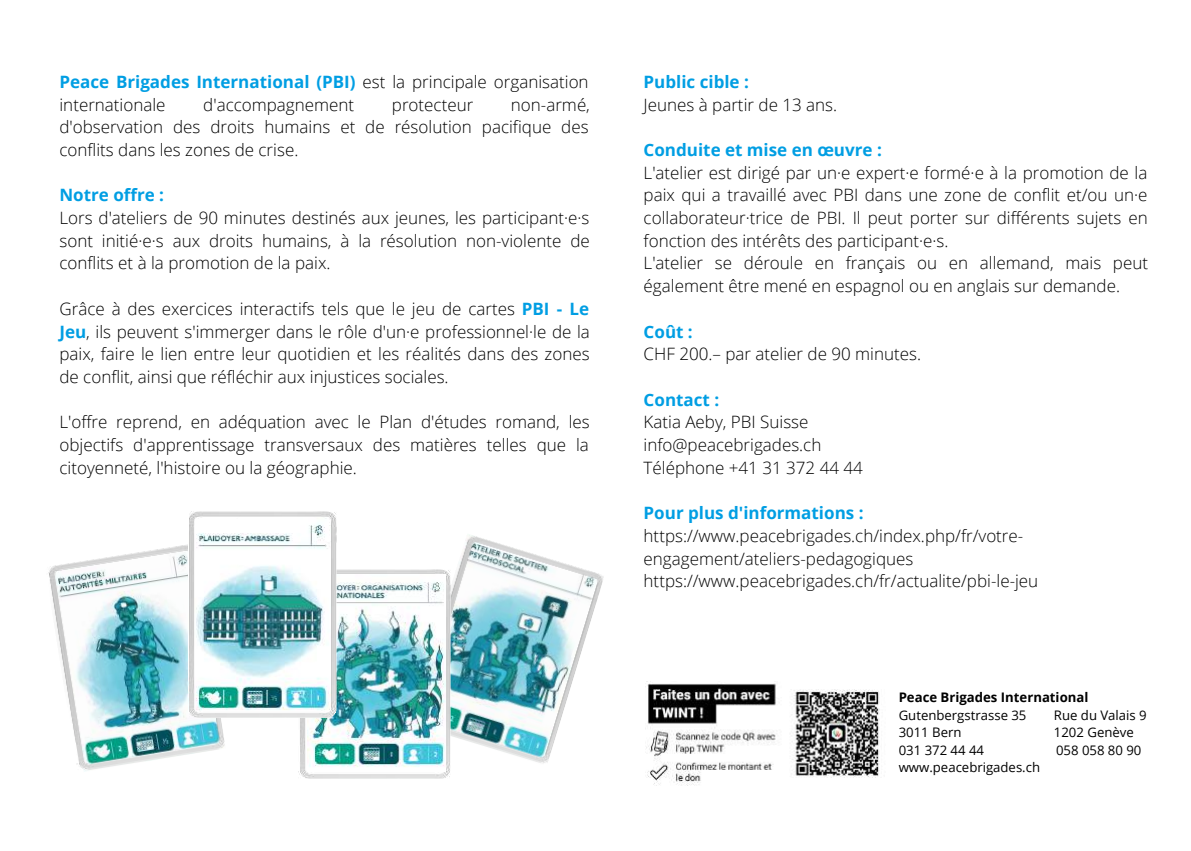
<style>
.page{position:relative;width:1191px;height:851px;background:#fff}
.page>*{position:absolute;margin:0;border:0;box-sizing:border-box;transform-origin:0 0}
.t1{font:300 17px/22.6px "Open Sans";color:#000}
.t2{font:700 17px "Open Sans";color:#009ee3}
.t3{font:13.2px "Open Sans";color:#000}
.t4{font:700 13.2px "Open Sans";color:#000}
.s1{font-weight:700;color:#009ee3}
</style>
<div class="page">
<img style="left:645px;top:681px;width:235px;height:105px">
<img style="left:48px;top:544px;width:178px;height:227px">
<img style="left:451px;top:535px;width:153px;height:228px">
<img style="left:299px;top:569px;width:152px;height:209px">
<img style="left:308px;top:575px;width:138px;height:196px">
<img style="left:189px;top:511px;width:148px;height:206px">
<p class="t1" style="left:59px;top:70px;width:531px"><span class="s1">Peace Brigades International (PBI)</span> est la principale organisation internationale</p>
<p class="t1" style="left:59px;top:93px;width:532px;text-align:justify;text-indent:451px">non-armé, d'observation des droits humains et de résolution pacifique des conflits dans les zones de crise.</p>
<p class="t2" style="left:59px;top:183px;width:106px">Notre offre :</p>
<p class="t1" style="left:59px;top:206px;width:532px;text-align:justify">Lors d'ateliers de 90 minutes destinés aux jeunes, les participant·e·s sont initié·e·s aux droits humains, à la résolution non-violente de conflits et à la promotion de la paix.</p>
<p class="t1" style="left:59px;top:297px;width:532px;text-align:justify">Grâce à des exercices interactifs tels que le jeu de cartes <span class="s1">PBI - Le Jeu</span>, ils peuvent s'immerger dans le rôle d'un·e professionnel·le de la paix, faire le lien entre leur quotidien et les réalités dans des zones de conflit, ainsi que réfléchir aux injustices sociales.</p>
<p class="t1" style="left:59px;top:410px;width:532px;text-align:justify">L'offre reprend, en adéquation avec le Plan d'études romand, les objectifs d'apprentissage transversaux des matières telles que la citoyenneté, l'histoire ou la géographie.</p>
<p class="t1" style="left:203px;top:93px;width:152px">d'accompagnement</p>
<p class="t1" style="left:392px;top:93px;width:83px">protecteur</p>
<p class="t2" style="left:644px;top:70px;width:107px">Public cible :</p>
<p class="t1" style="left:644px;top:93px;width:195px">Jeunes à partir de 13 ans.</p>
<p class="t2" style="left:644px;top:138px;width:240px">Conduite et mise en œuvre :</p>
<p class="t1" style="left:644px;top:161px;width:506px">L'atelier est dirigé par un·e expert·e formé·e à la promotion de la paix qui a travaillé avec PBI dans une zone de conflit et/ou un·e collaborateur·trice de PBI. Il peut porter sur différents sujets en fonction des intérêts des participant·e·s.<br>L'atelier se déroule en français ou en allemand, mais peut également être mené en espagnol ou en anglais sur demande.</p>
<p class="t2" style="left:644px;top:319px;width:51px">Coût :</p>
<p class="t1" style="left:644px;top:342px;width:279px">CHF 200.– par atelier de 90 minutes.</p>
<p class="t2" style="left:644px;top:387px;width:77px">Contact :</p>
<p class="t1" style="left:644px;top:410px;width:221px">Katia Aeby, PBI Suisse info@peacebrigades.ch<br>Téléphone +41 31 372 44 44</p>
<p class="t2" style="left:644px;top:501px;width:221px">Pour plus d'informations :</p>
<p class="t1" style="left:644px;top:524px;width:396px">https://www.peacebrigades.ch/index.php/fr/votre&shy;engagement/ateliers-pedagogiques https://www.peacebrigades.ch/fr/actualite/pbi-le-jeu</p>
<p class="t4" style="left:899px;top:688px;width:191px">Peace Brigades International</p>
<p class="t3" style="left:899px;top:705px;width:129px">Gutenbergstrasse 35</p>
<p class="t3" style="left:1054px;top:705px;width:94px">Rue du Valais 9</p>
<p class="t3" style="left:899px;top:723px;width:64px">3011 Bern</p>
<p class="t3" style="left:1054px;top:723px;width:81px">1202 Genève</p>
<p class="t3" style="left:899px;top:740px;width:87px">031 372 44 44</p>
<p class="t3" style="left:1056px;top:740px;width:87px">058 058 80 90</p>
<p class="t3" style="left:899px;top:758px;width:143px">www.peacebrigades.ch</p>
</div>
